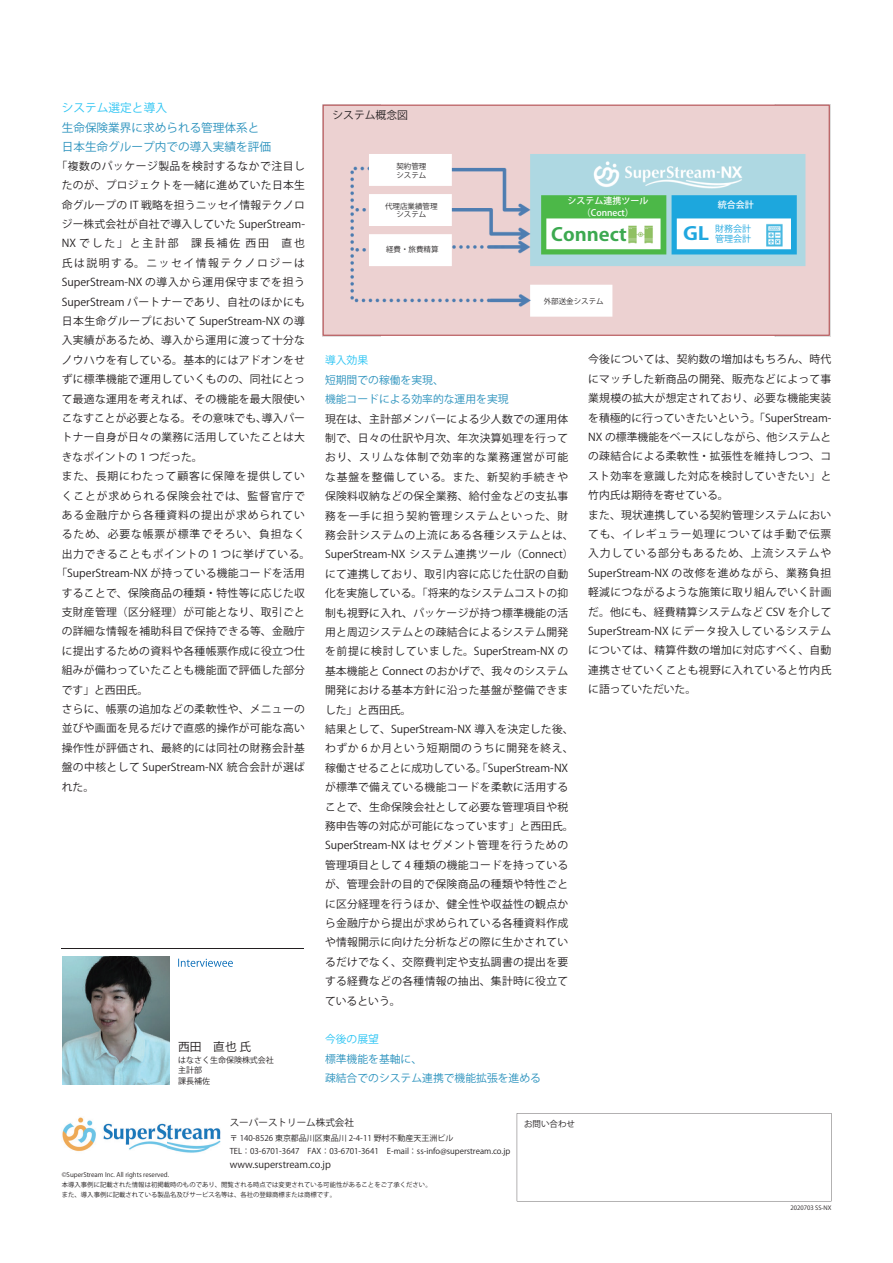
<style>
.page{position:relative;width:893px;height:1263px;background:#fff}
.page>*{position:absolute;margin:0;border:0;box-sizing:border-box;transform-origin:0 0}
.t1{font:700 18px "Koz Go Pro";color:#3ca950;scale:1.1 1}
.t2{font:11.7px/19.4px "Koz Go Pro";color:#2b92bd}
.t3{font:11.7px "Koz Go Pro";color:#2bc4f3}
.t4{font:11.7px "Koz Go Pro";color:#231f20}
.t5{font:10.8px/19.4px "Koz Go Pro";letter-spacing:.025em;color:#231f20}
.t6{font:10.8px "Koz Go Pro";color:#231f20}
.t7{font:10.8px/19.4px "Koz Go Pro";color:#2b92bd}
.t8{font:10.8px "Koz Go Pro";letter-spacing:.08em;color:#231f20}
.t9{font:10.8px "Koz Go Pro";letter-spacing:.05em;color:#231f20}
.t10{font:10.8px "Koz Go Pro";letter-spacing:.075em;color:#231f20}
.t11{font:10.8px "Koz Go Pro";letter-spacing:.085em;color:#231f20}
.t12{font:10.8px "Koz Go Pro";letter-spacing:.175em;color:#231f20}
.t13{font:10.8px "Koz Go Pro";color:#2bc4f3}
.t14{font:9.6px "Koz Go Pro";color:#231f20}
.t15{font:500 9px/11.7px "Koz Go Pro";color:#fff;text-align:center}
.t16{font:9px/10.6px "Koz Go Pro";color:#20a7df;text-align:right}
.t17{font:8.55px "Koz Go Pro";color:#231f20}
.t18{font:7.95px/10.6px "Koz Go Pro";color:#231f20}
.t19{font:7.5px/8.6px "Koz Go Pro";color:#282526}
.t20{font:6.45px/10.1px "Koz Go Pro";color:#231f20}
.t21{font:6px "Koz Go Pro";color:#231f20}
</style>
<div class="page">
<img style="left:322px;top:104px;width:509px;height:233px">
<svg style="left:517px;top:1113px;width:314px;height:88px"></svg>
<img style="left:62px;top:1117px;width:159px;height:36px">
<hr style="left:61px;top:948px;width:243px;height:1px;background:#231f20">
<img style="left:62px;top:956px;width:108px;height:129px">
<svg style="left:178px;top:959px;width:55px;height:8px"></svg>
<p class="t3" style="left:62px;top:100px;width:107px">システム選定と導入</p>
<p class="t2" style="left:62px;top:118px;width:211px">生命保険業界に求められる管理体系と日本生命グループ内での導入実績を評価</p>
<p class="t5" style="left:56px;top:156px;width:250px;text-align:center">「複数のパッケージ製品を検討するなかで注目したのが、プロジェクトを一緒に進めていた日本生命グループの IT 戦略を担うニッセイ情報テクノロ</p>
<p class="t5" style="left:245px;top:234px;width:61px">西田　直也</p>
<p class="t5" style="left:62px;top:215px;width:245px">ジー株式会社が自社で導入していた SuperStream-</p>
<p class="t5" style="left:62px;top:253px;width:245px;text-align:right">氏は説明する。ニッセイ情報テクノロジーは<br>SuperStream-NX の導入から運用保守までを担う<br>SuperStream パートナーであり、自社のほかにも日本生命グループにおいて SuperStream-NX の導入実績があるため、導入から運用に渡って十分なノウハウを有している。基本的にはアドオンをせずに標準機能で運用していくものの、同社にとって最適な運用を考えれば、その機能を最大限使い導入パー</p>
<p class="t12" style="left:62px;top:236px;width:180px">NXでした」と主計部　課長補佐</p>
<p class="t6" style="left:62px;top:411px;width:207px">こなすことが必要となる。その意味でも、</p>
<p class="t5" style="left:62px;top:428px;width:245px">トナー自身が日々の業務に活用していたことは大</p>
<p class="t6" style="left:62px;top:450px;width:142px">きなポイントの 1 つだった。</p>
<p class="t8" style="left:62px;top:469px;width:245px">また、長期にわたって顧客に保障を提供してい</p>
<p class="t8" style="left:62px;top:489px;width:245px">くことが求められる保険会社では、監督官庁で</p>
<p class="t10" style="left:62px;top:508px;width:245px">ある金融庁から各種資料の提出が求められてい</p>
<p class="t11" style="left:62px;top:527px;width:245px">るため、必要な帳票が標準でそろい、負担なく</p>
<p class="t9" style="left:62px;top:547px;width:250px">出力できることもポイントの 1 つに挙げている。</p>
<p class="t5" style="left:56px;top:564px;width:250px">「SuperStream-NX が持っている機能コードを活用</p>
<p class="t5" style="left:62px;top:583px;width:245px">することで、保険商品の種類・特性等に応じた収</p>
<p class="t5" style="left:62px;top:603px;width:245px">支財産管理（区分経理）が可能となり、取引ごと</p>
<p class="t5" style="left:62px;top:622px;width:245px">の詳細な情報を補助科目で保持できる等、金融庁</p>
<p class="t5" style="left:62px;top:641px;width:245px">に提出するための資料や各種帳票作成に役立つ仕</p>
<p class="t5" style="left:62px;top:661px;width:245px">組みが備わっていたことも機能面で評価した部分</p>
<p class="t5" style="left:62px;top:680px;width:88px">です」と西田氏。</p>
<p class="t5" style="left:62px;top:700px;width:245px">さらに、帳票の追加などの柔軟性や、メニューの</p>
<p class="t5" style="left:62px;top:719px;width:245px">並びや画面を見るだけで直感的操作が可能な高い</p>
<p class="t5" style="left:62px;top:738px;width:245px">操作性が評価され、最終的には同社の財務会計基</p>
<p class="t5" style="left:62px;top:758px;width:245px">盤の中核として SuperStream-NX 統合会計が選ば</p>
<p class="t5" style="left:62px;top:777px;width:34px">れた。</p>
<p class="t4" style="left:178px;top:1039px;width:74px">西田　直也氏</p>
<p class="t18" style="left:178px;top:1054px;width:97px">はなさく生命保険株式会社主計部<br>課長補佐</p>
<p class="t6" style="left:332px;top:108px;width:77px">システム概念図</p>
<p class="t19" style="left:396px;top:162px;width:31px">契約管理システム</p>
<p class="t19" style="left:385px;top:202px;width:54px;text-align:center">代理店業績管理システム</p>
<p class="t19" style="left:386px;top:245px;width:54px">経費・旅費精算</p>
<p class="t15" style="left:567px;top:195px;width:82px">システム連携ツール（Connect(</p>
<h1 class="t1" style="left:551px;top:223px;width:70px">Connect</h1>
<p class="t19" style="left:544px;top:297px;width:61px">外部送金システム</p>
<p class="t15" style="left:718px;top:199px;width:37px">統合会計</p>
<p class="t16" style="left:683px;top:223px;width:70px">財務会計<br><sup>GL</sup> 管理会計</p>
<p class="t13" style="left:325px;top:353px;width:45px">導入効果</p>
<p class="t7" style="left:325px;top:370px;width:185px">短期間での稼働を実現、<br>機能コードによる効率的な運用を実現</p>
<p class="t5" style="left:325px;top:409px;width:250px">現在は、主計部メンバーによる少人数での運用体制で、日々の仕訳や月次、年次決算処理を行っており、スリムな体制で効率的な業務運営が可能な基盤を整備している。また、新契約手続きや保険料収納などの保全業務、給付金などの支払事務を一手に担う契約管理システムといった、財務会計システムの上流にある各種システムとは、<br>SuperStream-NX システム連携ツール（Connect(にて連携しており、取引内容に応じた仕訳の自動化を実施している。「将来的なシステムコストの抑制も視野に入れ、パッケージが持つ標準機能の活用と周辺システムとの疎結合によるシステム開発を前提に検討していました。SuperStream-NX の基本機能と Connect のおかげで、我々のシステム開発における基本方針に沿った基盤が整備できました」と西田氏。<br>結果として、SuperStream-NX 導入を決定した後、わずか 6 か月という短期間のうちに開発を終え、稼働させることに成功している。「SuperStream-NXが標準で備えている機能コードを柔軟に活用することで、生命保険会社として必要な管理項目や税務申告等の対応が可能になっています」と西田氏。<br>SuperStream-NX はセグメント管理を行うための管理項目として 4 種類の機能コードを持っているが、管理会計の目的で保険商品の種類や特性ごとに区分経理を行うほか、健全性や収益性の観点から金融庁から提出が求められている各種資料作成や情報開示に向けた分析などの際に生かされているだけでなく、交際費判定や支払調書の提出を要する経費などの各種情報の抽出、集計時に役立てているという。</p>
<p class="t13" style="left:325px;top:1032px;width:55px">今後の展望</p>
<p class="t7" style="left:325px;top:1049px;width:218px">標準機能を基軸に、<br>疎結合でのシステム連携で機能拡張を進める</p>
<p class="t5" style="left:588px;top:350px;width:245px;text-align:justify">今後については、契約数の増加はもちろん、時代にマッチした新商品の開発、販売などによって事業規模の拡大が想定されており、必要な機能実装</p>
<p class="t6" style="left:588px;top:430px;width:245px">NX の標準機能をベースにしながら、他システムと</p>
<p class="t6" style="left:588px;top:411px;width:245px">を積極的に行っていきたいという。「SuperStream-</p>
<p class="t5" style="left:588px;top:447px;width:245px">の疎結合による柔軟性・拡張性を維持しつつ、コスト効率を意識した対応を検討していきたい」と竹内氏は期待を寄せている。<br>また、現状連携している契約管理システムにおいても、イレギュラー処理については手動で伝票入力している部分もあるため、上流システムや<br>SuperStream-NX の改修を進めながら、業務負担軽減につながるような施策に取り組んでいく計画だ。他にも、経費精算システムなど CSV を介して<br>SuperStream-NX にデータ投入しているシステムについては、精算件数の増加に対応すべく、自動連携させていくことも視野に入れていると竹内氏に語っていただいた。</p>
<p class="t14" style="left:230px;top:1116px;width:126px">スーパーストリーム株式会社</p>
<p class="t18" style="left:230px;top:1132px;width:282px;line-height:12.8px">〒 140-8526 東京都品川区東品川 2-4-11 野村不動産天王洲ビル<br>TEL：03-6701-3647　FAX：03-6701-3641　 -E mail：ss-info@superstream.co j p.</p>
<p class="t14" style="left:230px;top:1158px;width:103px">www.superstream.co j p.</p>
<p class="t20" style="left:62px;top:1180px;width:371px">本導入事例に記載された情報は初掲載時のものであり、閲覧される時点では変更されている可能性があることをご了承ください。また、導入事例に記載されている製品名及びサービス名等は、各社の登録商標または商標です。</p>
<p class="t20" style="left:62px;top:1170px;width:109px">©SuperStream Inc. All rights reserved.</p>
<p class="t17" style="left:524px;top:1118px;width:52px">お問い合わせ</p>
<p class="t21" style="left:791px;top:1204px;width:42px">2020703 SS-NX</p>
</div>
